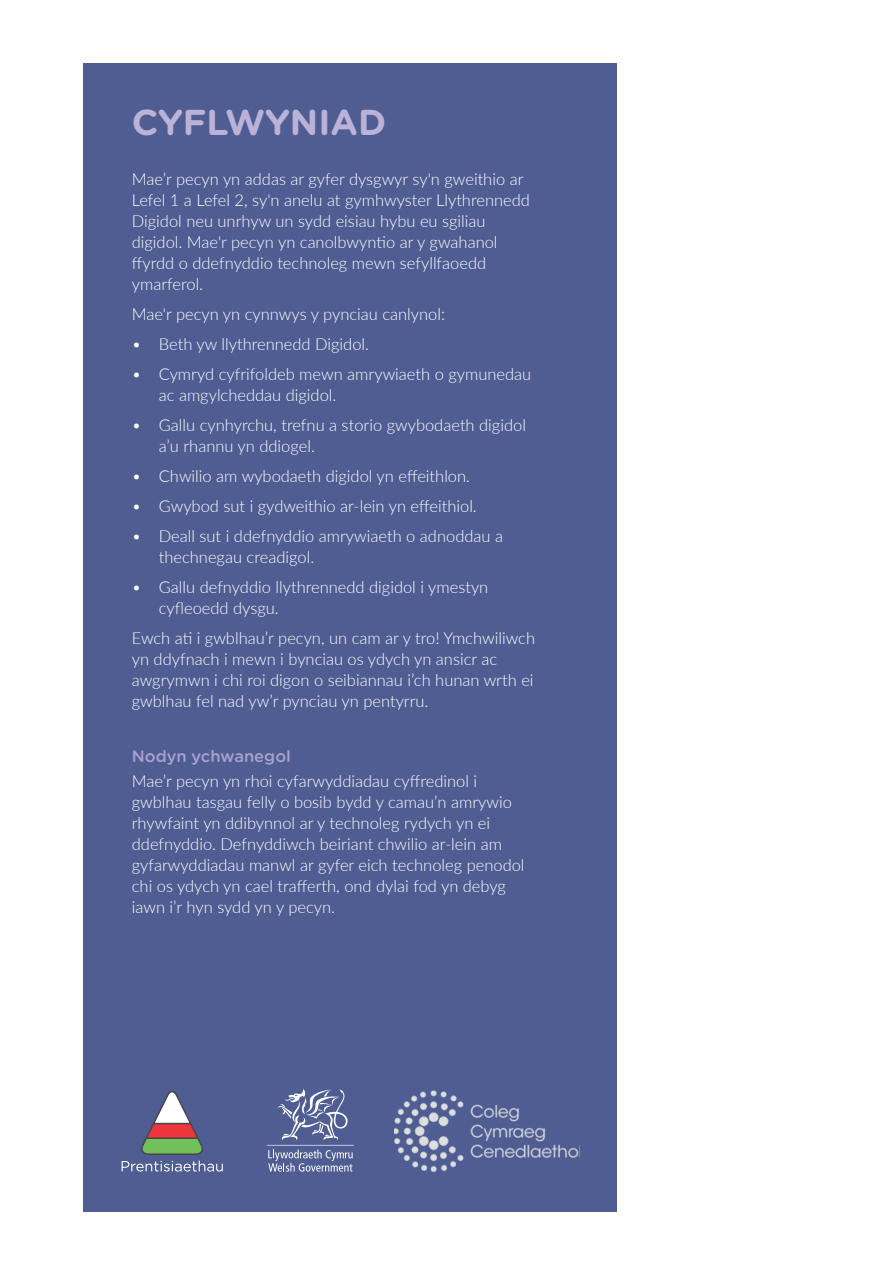
<style>
.page{position:relative;width:893px;height:1263px;background:#fff}
.page>*{position:absolute;margin:0;border:0;box-sizing:border-box;transform-origin:0 0}
.Hwb_-_Section_Title{font:700 36px "Gotham Rounded";color:#bbb3d7}
.Hwb_-_Body_-_black{font:300 16.5px/21px "Lato";color:#fff}
.Hwb_-_teitl_enghraif{font:500 16.5px "Gotham Rounded";color:#a9a1ce}
</style>
<div class="page">
<div style="left:83px;top:64px;width:534px;height:1148px;background:#4f5d92"></div>
<svg style="left:122px;top:1091px;width:101px;height:80px"></svg>
<img style="left:394px;top:1091px;width:186px;height:80px">
<svg style="left:267px;top:1089px;width:87px;height:82px"></svg>
<p class="Hwb_-_Section_Title" style="left:132px;top:96px;width:256px">CYFLWYNIAD</p>
<p class="Hwb_-_Body_-_black" style="left:132px;top:168px;width:400px">Mae’r pecyn yn addas ar gyfer dysgwyr sy'n gweithio ar Lefel 1 a Lefel 2, sy'n anelu at gymhwyster Llythrennedd Digidol neu unrhyw un sydd eisiau hybu eu sgiliau digidol. Mae'r pecyn yn canolbwyntio ar y gwahanol ffyrdd o ddefnyddio technoleg mewn sefyllfaoedd ymarferol.</p>
<p class="Hwb_-_Body_-_black" style="left:132px;top:303px;width:315px">Mae'r pecyn yn cynnwys y pynciau canlynol:</p>
<p class="Hwb_-_Body_-_black" style="left:132px;top:333px;width:239px">• Beth yw llythrennedd Digidol.</p>
<p class="Hwb_-_Body_-_black" style="left:159px;top:363px;width:374px;text-indent:-27px">• Cymryd cyfrifoldeb mewn amrywiaeth o gymunedau ac amgylcheddau digidol.</p>
<p class="Hwb_-_Body_-_black" style="left:159px;top:414px;width:369px;text-indent:-27px">• Gallu cynhyrchu, trefnu a storio gwybodaeth digidol a’u rhannu yn ddiogel.</p>
<p class="Hwb_-_Body_-_black" style="left:132px;top:465px;width:340px">• Chwilio am wybodaeth digidol yn effeithlon.</p>
<p class="Hwb_-_Body_-_black" style="left:132px;top:495px;width:346px">• Gwybod sut i gydweithio ar-lein yn effeithiol.</p>
<p class="Hwb_-_Body_-_black" style="left:159px;top:525px;width:346px;text-indent:-27px">• Deall sut i ddefnyddio amrywiaeth o adnoddau a thechnegau creadigol.</p>
<p class="Hwb_-_Body_-_black" style="left:159px;top:576px;width:331px;text-indent:-27px">• Gallu defnyddio llythrennedd digidol i ymestyn cyfleoedd dysgu.</p>
<p class="Hwb_-_Body_-_black" style="left:132px;top:627px;width:405px">Ewch ati i gwblhau’r pecyn, un cam ar y tro! Ymchwiliwch yn ddyfnach i mewn i bynciau os ydych yn ansicr ac awgrymwn i chi roi digon o seibiannau i’ch hunan wrth ei gwblhau fel nad yw’r pynciau yn pentyrru.</p>
<p class="Hwb_-_teitl_enghraif" style="left:132px;top:744px;width:161px">Nodyn ychwanegol</p>
<p class="Hwb_-_Body_-_black" style="left:132px;top:770px;width:394px">Mae’r pecyn yn rhoi cyfarwyddiadau cyffredinol i gwblhau tasgau felly o bosib bydd y camau’n amrywio rhywfaint yn ddibynnol ar y technoleg rydych yn ei ddefnyddio. Defnyddiwch beiriant chwilio ar-lein am gyfarwyddiadau manwl ar gyfer eich technoleg penodol chi os ydych yn cael trafferth, ond dylai fod yn debyg iawn i’r hyn sydd yn y pecyn.</p>
</div>
